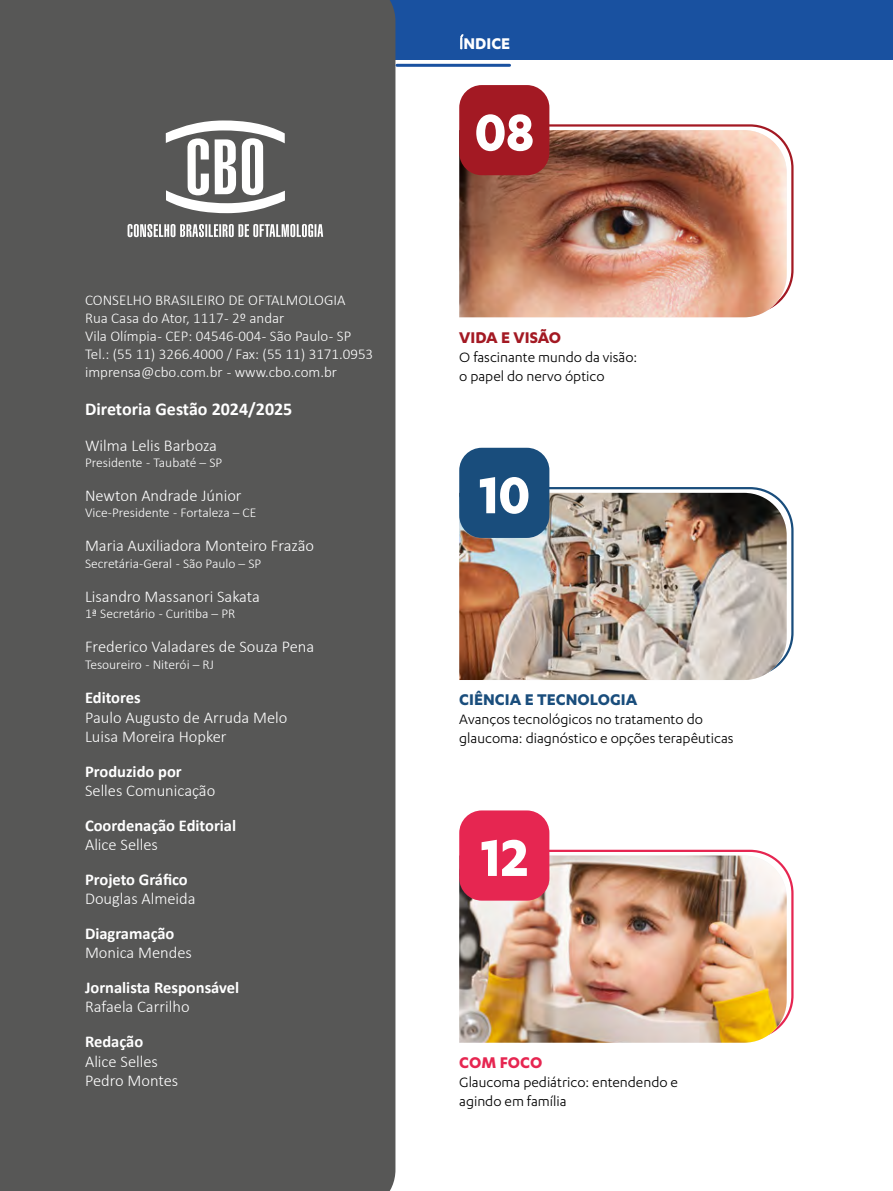
<style>
.page{position:relative;width:893px;height:1191px;background:#fff}
.page>*{position:absolute;margin:0;border:0;box-sizing:border-box;transform-origin:0 0}
.t1{font:700 60px "Karbon";color:#fff}
.t2{font:700 18px "Calibri";color:#fff}
.t3{font:700 18px "Karbon";color:#194d7c}
.t4{font:700 18px "Karbon";color:#a31923}
.t5{font:700 18px "Karbon";color:#e62651}
.t6{font:700 18px "Karbon";color:#fff}
.t7{font:300 16.5px/19.8px "Calibri";color:#fff}
.t8{font:700 16.5px "Calibri";color:#fff}
.t9{font:15.75px/18.9px "Karbon";color:#000}
.t10{font:300 15px/18px "Calibri";color:#fff}
.t11{font:300 13.5px "Calibri";color:#fff}
.s1{font-weight:400}
</style>
<div class="page">
<div style="left:332px;top:0;width:561px;height:60px;background:#1951a0"></div>
<div style="left:0;top:0;width:395px;height:1191px;background:#575756"></div>
<svg style="left:166px;top:120px;width:119px;height:93px"></svg>
<svg style="left:128px;top:224px;width:195px;height:13px"></svg>
<hr style="left:397px;top:64px;width:113px;height:3px;background:#1951a0">
<img style="left:459px;top:493px;width:328px;height:187px">
<div style="left:459px;top:448px;width:90px;height:90px;background:#194d7c;border-radius:23px"></div>
<img style="left:459px;top:130px;width:328px;height:187px">
<div style="left:459px;top:85px;width:90px;height:90px;background:#a31923;border-radius:23px"></div>
<img style="left:459px;top:855px;width:328px;height:187px">
<div style="left:459px;top:810px;width:90px;height:90px;background:#e62651;border-radius:23px"></div>
<p class="t10" style="left:85px;top:291px;width:290px">CONSELHO BRASILEIRO DE OFTALMOLOGIA<br>Rua Casa do Ator, 1117 - 2º andar<br>Vila Olímpia - CEP: 04546-004 - São Paulo - SP Tel.: (55 11) 3266.4000 / Fax: (55 11) 3171.0953 imprensa@cbo.com.br - www.cbo.com.br</p>
<p class="t2" style="left:85px;top:396px;width:209px">Diretoria Gestão 2024/2025</p>
<p class="t7" style="left:85px;top:435px;width:133px">Wilma Lelis Barboza</p>
<p class="t11" style="left:85px;top:454px;width:139px">Presidente - Taubaté – SP</p>
<p class="t7" style="left:85px;top:485px;width:158px">Newton Andrade Júnior</p>
<p class="t11" style="left:85px;top:504px;width:173px">Vice-Presidente - Fortaleza – CE</p>
<p class="t7" style="left:85px;top:536px;width:231px">Maria Auxiliadora Monteiro Frazão</p>
<p class="t11" style="left:85px;top:555px;width:178px">Secretária-Geral - São Paulo – SP</p>
<p class="t7" style="left:85px;top:586px;width:176px">Lisandro Massanori Sakata</p>
<p class="t11" style="left:85px;top:605px;width:152px">1ª Secretário - Curitiba – PR</p>
<p class="t7" style="left:85px;top:637px;width:231px">Frederico Valadares de Souza Pena</p>
<p class="t11" style="left:85px;top:655px;width:130px">Tesoureiro - Niterói – RJ</p>
<p class="t8" style="left:85px;top:685px;width:57px">Editores</p>
<p class="t7" style="left:85px;top:707px;width:204px">Paulo Augusto de Arruda Melo<br>Luisa Moreira Hopker</p>
<p class="t8" style="left:85px;top:759px;width:98px">Produzido por</p>
<p class="t7" style="left:85px;top:781px;width:132px">Selles Comunicação</p>
<p class="t8" style="left:85px;top:813px;width:153px">Coordenação Editorial</p>
<p class="t7" style="left:85px;top:835px;width:74px">Alice Selles</p>
<p class="t8" style="left:85px;top:867px;width:104px">Projeto Gráfico</p>
<p class="t7" style="left:85px;top:889px;width:112px">Douglas Almeida</p>
<p class="t8" style="left:85px;top:921px;width:91px">Diagramação</p>
<p class="t7" style="left:85px;top:943px;width:108px">Monica Mendes</p>
<p class="t8" style="left:85px;top:975px;width:156px">Jornalista Responsável</p>
<p class="t7" style="left:85px;top:997px;width:106px">Rafaela Carrilho</p>
<p class="t8" style="left:85px;top:1029px;width:60px">Redação</p>
<p class="t7" style="left:85px;top:1051px;width:95px">Alice Selles<br>Pedro Montes</p>
<p class="t6" style="left:459px;top:33px;width:53px"><span class="s1">Í</span>NDICE</p>
<h1 class="t1" style="left:475px;top:98px;width:61px">08</h1>
<p class="t4" style="left:459px;top:327px;width:103px">VIDA E VISÃO</p>
<p class="t9" style="left:459px;top:347px;width:179px">O fascinante mundo da visão: o papel do nervo óptico</p>
<h1 class="t1" style="left:479px;top:461px;width:53px">10</h1>
<p class="t3" style="left:459px;top:689px;width:179px">CIÊNCIA E TECNOLOGIA</p>
<p class="t9" style="left:459px;top:709px;width:276px">Avanços tecnológicos no tratamento do glaucoma: diagnóstico e opções terapêuticas</p>
<h1 class="t1" style="left:480px;top:823px;width:49px">12</h1>
<p class="t5" style="left:459px;top:1052px;width:85px">COM FOCO</p>
<p class="t9" style="left:459px;top:1072px;width:220px">Glaucoma pediátrico: entendendo e agindo em família</p>
</div>
